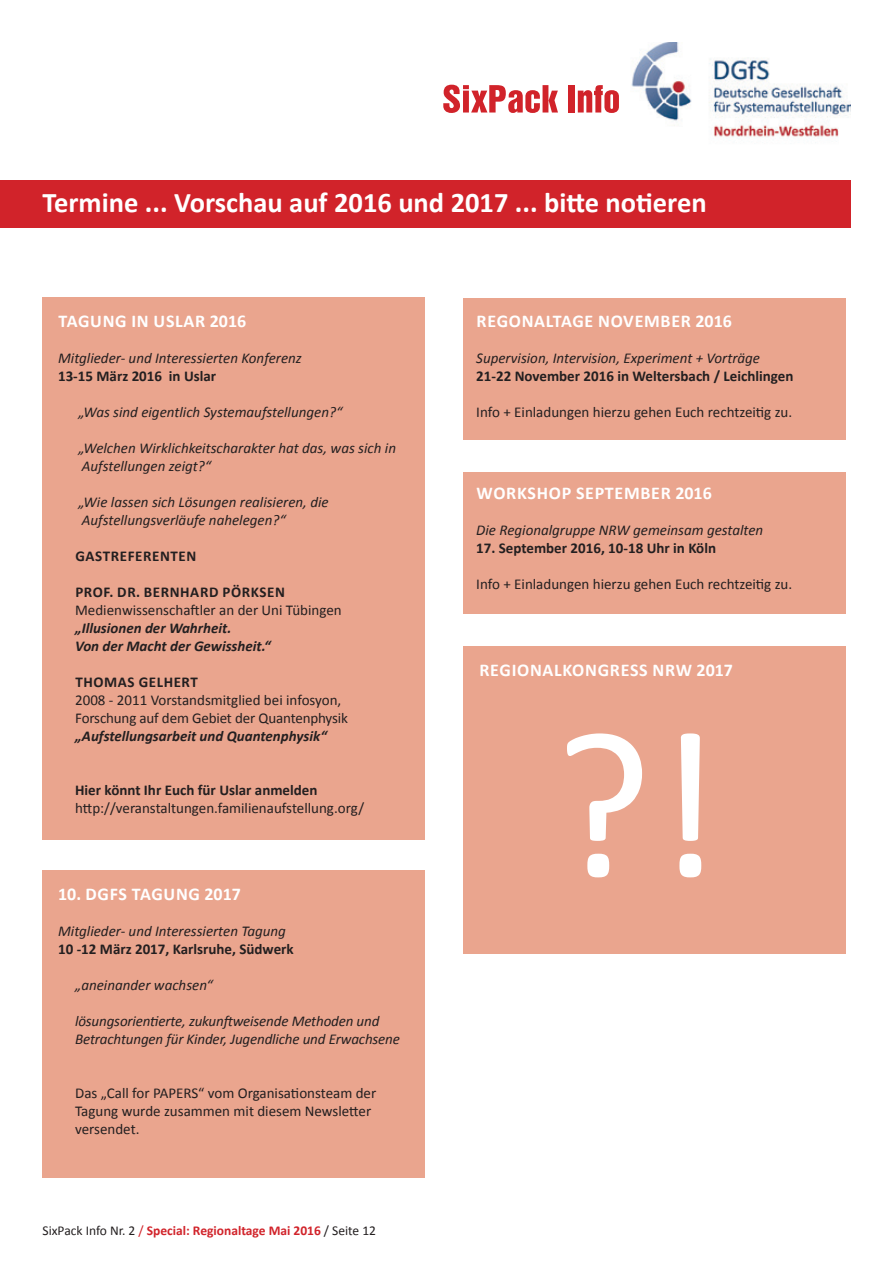
<style>
.page{position:relative;width:893px;height:1263px;background:#fff}
.page>*{position:absolute;margin:0;border:0;box-sizing:border-box;transform-origin:0 0}
.t1{font:213px "Calibri";color:#fff}
.t2{font:700 28.5px "Calibri";color:#fff}
.t3{font:700 18px "Calibri";letter-spacing:.04em;color:#fff}
.t4{font:700 18px "Calibri";letter-spacing:.02em;color:#fff}
.t5{font:700 18px "Calibri";letter-spacing:.015em;color:#fff}
.t6{font:italic 15px/18px "Calibri";color:#231f20}
.t7{font:15px/18px "Calibri";color:#231f20}
.t8{font:700 15px "Calibri";color:#231f20}
.t9{font:italic 700 15px/18px "Calibri";color:#231f20}
.t10{font:700 15px "Calibri";letter-spacing:.04em;color:#231f20}
.t11{font:700 13.5px "Calibri";color:#d1232a}
.s1{font-weight:400;color:#231f20}
.s2{font-weight:400}
</style>
<div class="page">
<img style="left:631px;top:43px;width:219px;height:94px">
<svg style="left:443px;top:85px;width:115px;height:28px"></svg>
<div style="left:568px;top:85px;width:7px;height:28px;background:#d1232a"></div>
<svg style="left:578px;top:85px;width:41px;height:28px"></svg>
<div style="left:43px;top:298px;width:382px;height:542px;background:#eaa58e"></div>
<div style="left:463px;top:298px;width:383px;height:141px;background:#eaa58e"></div>
<div style="left:0;top:181px;width:850px;height:47px;background:#d1232a"></div>
<div style="left:463px;top:472px;width:383px;height:142px;background:#eaa58e"></div>
<div style="left:43px;top:870px;width:382px;height:308px;background:#eaa58e"></div>
<div style="left:463px;top:646px;width:383px;height:308px;background:#eaa58e"></div>
<h2 class="t2" style="left:43px;top:184px;width:666px">Termine ... Vorschau auf 2016 und 2017 ... bitte notieren</h2>
<p class="t4" style="left:58px;top:310px;width:189px">TAGUNG in USLAR 2016</p>
<p class="t6" style="left:58px;top:348px;width:245px">Mitglieder- und Interessierten Konferenz</p>
<p class="t8" style="left:58px;top:366px;width:160px">13-15 März 2016 in Uslar</p>
<p class="t6" style="left:79px;top:402px;width:265px">„Was sind eigentlich Systemaufstellungen?“</p>
<p class="t6" style="left:79px;top:438px;width:319px">„Welchen Wirklichkeitscharakter hat das, was sich in<br>Aufstellungen zeigt?“</p>
<p class="t6" style="left:79px;top:492px;width:252px">„Wie lassen sich Lösungen realisieren, die<br>Aufstellungsverläufe nahelegen?“</p>
<p class="t10" style="left:75px;top:546px;width:120px">Gastreferenten</p>
<p class="t8" style="left:75px;top:582px;width:96px">Prof. Dr. Bernh</p>
<p class="t8" style="left:190px;top:582px;width:94px">ard Pörksen</p>
<p class="t7" style="left:75px;top:601px;width:268px">Medienwissenschaftler an der Uni Tübingen</p>
<p class="t9" style="left:75px;top:619px;width:197px">„Illusionen der Wahrheit.<br>Von der Macht der Gewissheit.“</p>
<p class="t10" style="left:75px;top:672px;width:124px">Thomas Gelhert</p>
<p class="t7" style="left:75px;top:691px;width:274px">2008 - 2011 Vorstandsmitglied bei infosyon,<br>Forschung auf dem Gebiet der Quantenphysik</p>
<p class="t9" style="left:75px;top:727px;width:253px">„Aufstellungsarbeit und Quantenphysik“</p>
<p class="t8" style="left:75px;top:780px;width:244px">Hier könnt Ihr Euch für Uslar anmelden</p>
<p class="t7" style="left:75px;top:799px;width:290px">http://veranstaltungen.familienaufstellung.org/</p>
<p class="t3" style="left:58px;top:882px;width:184px">10. DGfS Tag ung 2017</p>
<p class="t6" style="left:58px;top:921px;width:229px">Mitglieder- und Interessierten Tagung</p>
<p class="t8" style="left:58px;top:939px;width:237px">10 -12 März 2017, Karlsruhe, Südwerk</p>
<p class="t6" style="left:75px;top:975px;width:139px">„aneinander wachsen“</p>
<p class="t6" style="left:75px;top:1011px;width:326px">lösungsorientierte, zukunftweisende Methoden und<br>Betrachtungen für Kinder, Jugendliche und Erwachsene</p>
<p class="t7" style="left:75px;top:1084px;width:303px">Das „Call for PAPERS“ vom Organisationsteam der<br>Tagung wurde zusammen mit diesem Newsletter versendet.</p>
<p class="t11" style="left:43px;top:1222px;width:335px"><span class="s1">SixPack Info Nr. 2</span> <span class="s2">/</span> Special: Regionaltage Mai 2016 <span class="s1">/ Seite 12</span></p>
<p class="t3" style="left:477px;top:310px;width:257px">Regonaltag e November 2016</p>
<p class="t6" style="left:476px;top:348px;width:285px">Supervision, Intervision, Experiment + Vorträge</p>
<p class="t8" style="left:476px;top:366px;width:319px">21-22 November 2016 in Weltersbach / Leichlingen</p>
<p class="t7" style="left:476px;top:403px;width:317px">Info + Einladungen hierzu gehen Euch rechtzeitig zu.</p>
<p class="t3" style="left:477px;top:481px;width:41px">Worksh</p>
<p class="t3" style="left:549px;top:481px;width:165px">op September 2016</p>
<p class="t6" style="left:476px;top:520px;width:289px">Die Regionalgruppe NRW gemeinsam gestalten</p>
<p class="t8" style="left:476px;top:538px;width:241px">17. September 2016, 10-18 Uhr in Köln</p>
<p class="t7" style="left:476px;top:575px;width:317px">Info + Einladungen hierzu gehen Euch rechtzeitig zu.</p>
<p class="t3" style="left:479px;top:658px;width:118px">Regionalkongr</p>
<p class="t5" style="left:621px;top:658px;width:114px">ess NRW 2017</p>
<h1 class="t1" style="left:553px;top:671px;width:170px">?!</h1>
</div>
